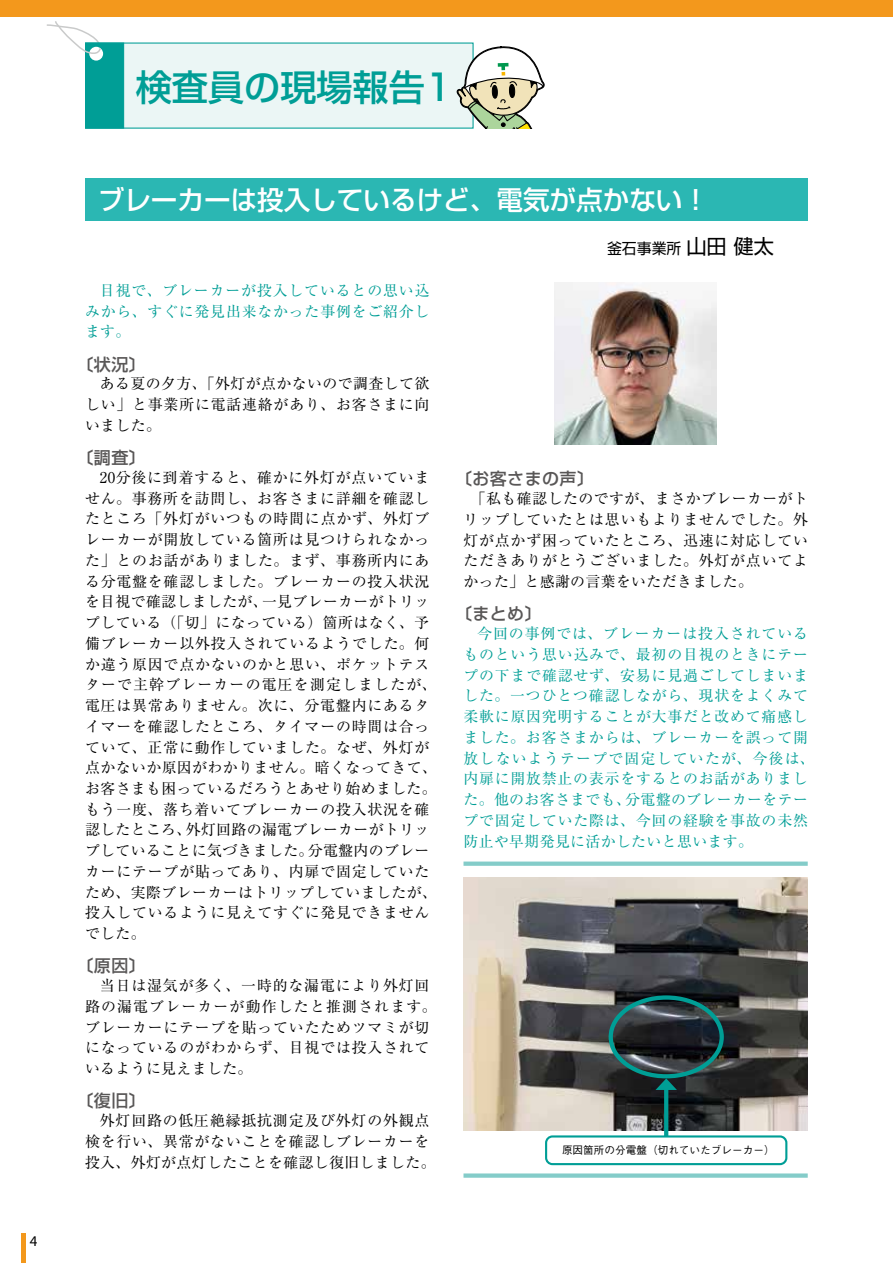
<style>
.page{position:relative;width:893px;height:1263px;background:#fff}
.page>*{position:absolute;margin:0;border:0;box-sizing:border-box;transform-origin:0 0}
.t1{font:500 36.15px "Shin Go Pro";color:#009e96}
.t2{font:500 26.55px "Shin Go Pro";color:#fff}
.t3{font:500 16.95px "Shin Go Pro";letter-spacing:.025em;color:#595757}
.t4{font:14.85px/20.7px "Ryumin Pro";letter-spacing:.055em;color:#000;text-align:justify}
.t5{font:14.85px/20.7px "Ryumin Pro";letter-spacing:.055em;color:#009e96;text-align:justify}
.t6{font:14.85px "Shin Go Pro";color:#000}
.t7{font:14.85px "Myriad Pro";color:#000}
.t8{font:500 10.65px "Gothic BBB Pro";color:#000}
.s1{font-size:20.25px}
</style>
<div class="page">
<div style="left:85px;top:43px;width:389px;height:86px;background:#ebf6f5"></div>
<div style="left:85px;top:43px;width:39px;height:86px;background:#009e96"></div>
<svg style="left:89px;top:47px;width:14px;height:14px"></svg>
<svg style="left:46px;top:21px;width:56px;height:35px"></svg>
<svg style="left:454px;top:45px;width:91px;height:84px"></svg>
<div style="left:0;top:0;width:893px;height:17px;background:#f3981c"></div>
<div style="left:21px;top:1233px;width:5px;height:30px;background:#f3981c"></div>
<div style="left:85px;top:179px;width:723px;height:42px;background:#2bb7b3"></div>
<img style="left:555px;top:283px;width:161px;height:161px">
<div style="left:463px;top:861px;width:345px;height:5px;background:#84ccc9"></div>
<div style="left:463px;top:1173px;width:345px;height:5px;background:#84ccc9"></div>
<img style="left:463px;top:878px;width:345px;height:252px">
<div style="left:609px;top:995px;width:115px;height:83px;border:4px solid #009e96;border-radius:50%"></div>
<svg style="left:664px;top:1090px;width:4px;height:45px"></svg>
<svg style="left:655px;top:1078px;width:22px;height:12px"></svg>
<div style="left:545px;top:1135px;width:242px;height:30px;border:2px solid #009e96;border-radius:6px"></div>
<p class="t7" style="left:30px;top:1231px;width:9px">4</p>
<h1 class="t1" style="left:136px;top:57px;width:318px">検査員の現場報告1</h1>
<h2 class="t2" style="left:98px;top:178px;width:613px">ブレーカーは投入しているけど、電気が点かない！</h2>
<p class="t6" style="left:607px;top:236px;width:168px">釜石事業所<span class="s1">山田 健太</span></p>
<p class="t5" style="left:85px;top:279px;width:346px;text-indent:15px">目視で、ブレーカーが投入しているとの思い込みから、すぐに発見出来なかった事例をご紹介します。</p>
<p class="t3" style="left:77px;top:350px;width:71px">〔状況〕</p>
<p class="t4" style="left:85px;top:372px;width:346px;text-indent:15px">ある夏の夕方、「外灯が点かないので調査して欲しい」と事業所に電話連絡があり、お客さまに向いました。</p>
<p class="t3" style="left:77px;top:444px;width:71px">〔調査〕</p>
<p class="t4" style="left:85px;top:466px;width:353px;text-align:left;text-indent:15px">20分後に到着すると、確かに外灯が点いていません。事務所を訪問し、お客さまに詳細を確認したところ「外灯がいつもの時間に点かず、外灯ブレーカーが開放している箇所は見つけられなかった」とのお話がありました。まず、事務所内にある分電盤を確認しました。ブレーカーの投入状況を目視で確認しましたが、一見ブレーカーがトリップしている（「切」になっている）箇所はなく、予備ブレーカー以外投入されているようでした。何か違う原因で点かないのかと思い、ポケットテスターで主幹ブレーカーの電圧を測定しましたが、電圧は異常ありません。次に、分電盤内にあるタイマーを確認したところ、タイマーの時間は合っていて、正常に動作していました。なぜ、外灯が点かないか原因がわかりません。暗くなってきて、お客さまも困っているだろうとあせり始めました。もう一度、落ち着いてブレーカーの投入状況を確認したところ、外灯回路の漏電ブレーカーがトリップしていることに気づきました。分電盤内のブレーカーにテープが貼ってあり、内扉で固定していたため、実際ブレーカーはトリップしていましたが、投入しているように見えてすぐに発見できませんでした。</p>
<p class="t3" style="left:77px;top:952px;width:71px">〔原因〕</p>
<p class="t4" style="left:85px;top:974px;width:353px;text-align:left;text-indent:15px">当日は湿気が多く、一時的な漏電により外灯回路の漏電ブレーカーが動作したと推測されます。ブレーカーにテープを貼っていたためツマミが切になっているのがわからず、目視では投入されているように見えました。</p>
<p class="t3" style="left:77px;top:1087px;width:71px">〔復旧〕</p>
<p class="t4" style="left:85px;top:1109px;width:352px;text-align:center">外灯回路の低圧絶縁抵抗測定及び外灯の外観点<br>検を行い、異常がないことを確認しブレーカーを投入、外灯が点灯したことを確認し復旧しました。</p>
<p class="t3" style="left:455px;top:465px;width:141px">〔お客さまの声〕</p>
<p class="t4" style="left:463px;top:487px;width:346px;text-indent:7px">「私も確認したのですが、まさかブレーカーがトリップしていたとは思いもよりませんでした。外灯が点かず困っていたところ、迅速に対応していただきありがとうございました。外灯が点いてよかった」と感謝の言葉をいただきました。</p>
<p class="t3" style="left:455px;top:600px;width:88px">〔まとめ〕</p>
<p class="t5" style="left:463px;top:622px;width:353px;text-align:left;text-indent:14px">今回の事例では、ブレーカーは投入されているものという思い込みで、最初の目視のときにテープの下まで確認せず、安易に見過ごしてしまいました。一つひとつ確認しながら、現状をよくみて柔軟に原因究明することが大事だと改めて痛感しました。お客さまからは、ブレーカーを誤って開放しないようテープで固定していたが、今後は、内扉に開放禁止の表示をするとのお話がありました。他のお客さまでも、分電盤のブレーカーをテープで固定していた際は、今回の経験を事故の未然防止や早期発見に活かしたいと思います。</p>
<p class="t8" style="left:562px;top:1142px;width:214px">原因箇所の分電盤（切れていたブレーカー）</p>
</div>
